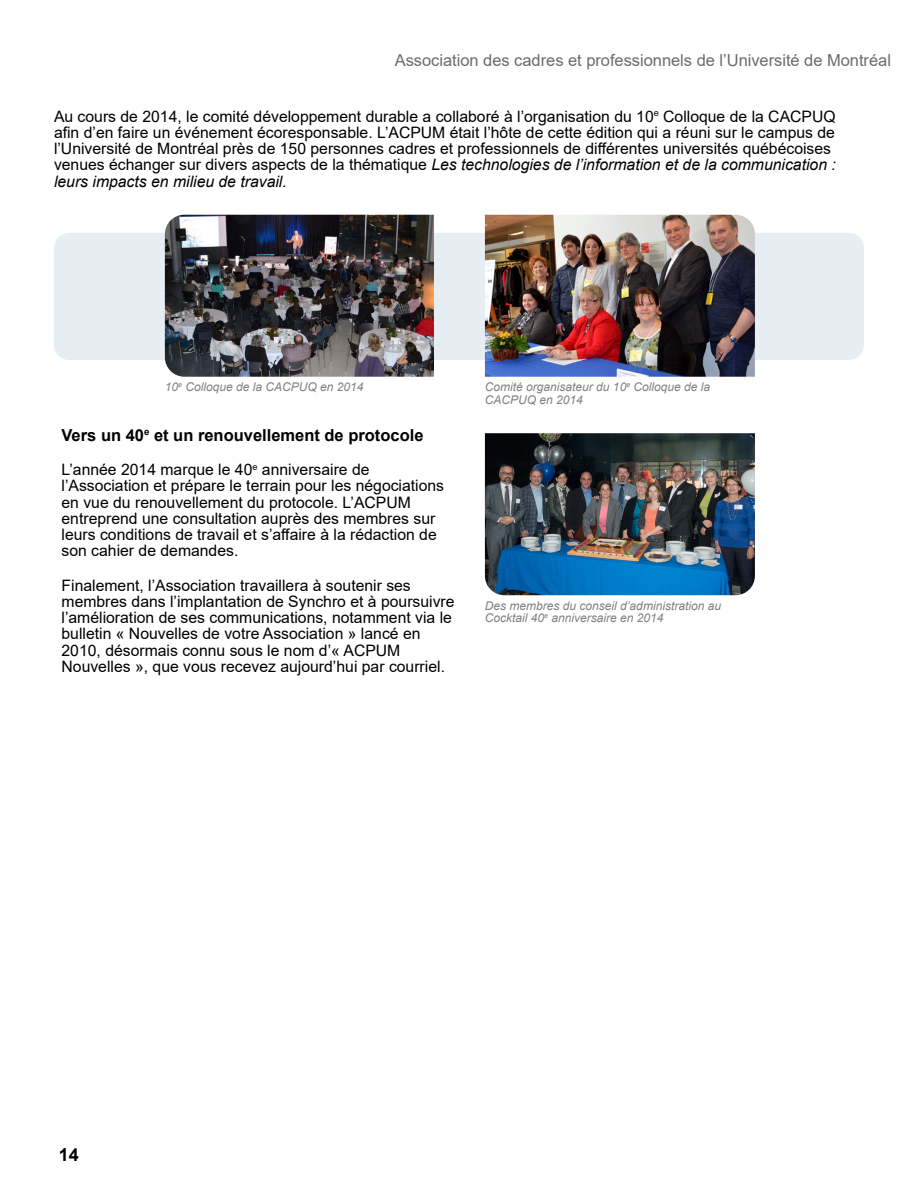
<style>
.page{position:relative;width:918px;height:1188px;background:#fff}
.page>*{position:absolute;margin:0;border:0;box-sizing:border-box;transform-origin:0 0}
.t1{font:700 18px "Arial";color:#000}
.t2{font:16.5px "Arial";letter-spacing:-.005em;color:#6c6c6c}
.t3{font:700 16.5px "Arial";color:#000}
.t4{font:15.75px/16.2px "Arial";color:#000}
.t5{font:italic 12px/12.5px "Arial";color:#808080}
.s1{font-style:italic}
</style>
<div class="page">
<div style="left:54px;top:233px;width:810px;height:127px;background:#e7eef3;border-radius:15px"></div>
<img style="left:485px;top:215px;width:270px;height:162px">
<img style="left:165px;top:215px;width:268px;height:162px">
<img style="left:485px;top:433px;width:270px;height:162px">
<p class="t2" style="left:395px;top:54px;width:498px">Association des cadres et professionnels de l’Université de Montréal</p>
<p class="t4" style="left:54px;top:110px;width:783px">Au cours de 2014, le comité développement durable a collaboré à l’organisation du 10<sup>e</sup> Colloque de la CACPUQ afin d’en faire un événement écoresponsable. L’ACPUM était l’hôte de cette édition qui a réuni sur le campus de l’Université de Montréal près de 150 personnes cadres et professionnels de différentes universités québécoises venues échanger sur divers aspects de la thématique <span class="s1">Les technologies de l’information et de la communication : leurs impacts en milieu de travail.</span></p>
<p class="t5" style="left:165px;top:382px;width:200px">10<sup>e</sup> Colloque de la CACPUQ en 2014</p>
<p class="t3" style="left:62px;top:429px;width:364px">Vers un 40<sup>e</sup> et un renouvellement de protocole</p>
<p class="t4" style="left:62px;top:463px;width:384px">L’année 2014 marque le 40<sup>e</sup> anniversaire de l’Association et prépare le terrain pour les négociations en vue du renouvellement du protocole. L’ACPUM entreprend une consultation auprès des membres sur leurs conditions de travail et s’affaire à la rédaction de son cahier de demandes.</p>
<p class="t4" style="left:62px;top:578px;width:395px">Finalement, l’Association travaillera à soutenir ses membres dans l’implantation de Synchro et à poursuivre l’amélioration de ses communications, notamment via le bulletin « Nouvelles de votre Association » lancé en 2010, désormais connu sous le nom d’« ACPUM Nouvelles », que vous recevez aujourd’hui par courriel.</p>
<p class="t5" style="left:485px;top:382px;width:227px">Comité organisateur du 10<sup>e</sup> Colloque de la<br>CACPUQ en 2014</p>
<p class="t5" style="left:485px;top:600px;width:238px">Des membres du conseil d’administration au<br>Cocktail 40<sup>e</sup> anniversaire en 2014</p>
<p class="t1" style="left:59px;top:1148px;width:21px">14</p>
</div>
